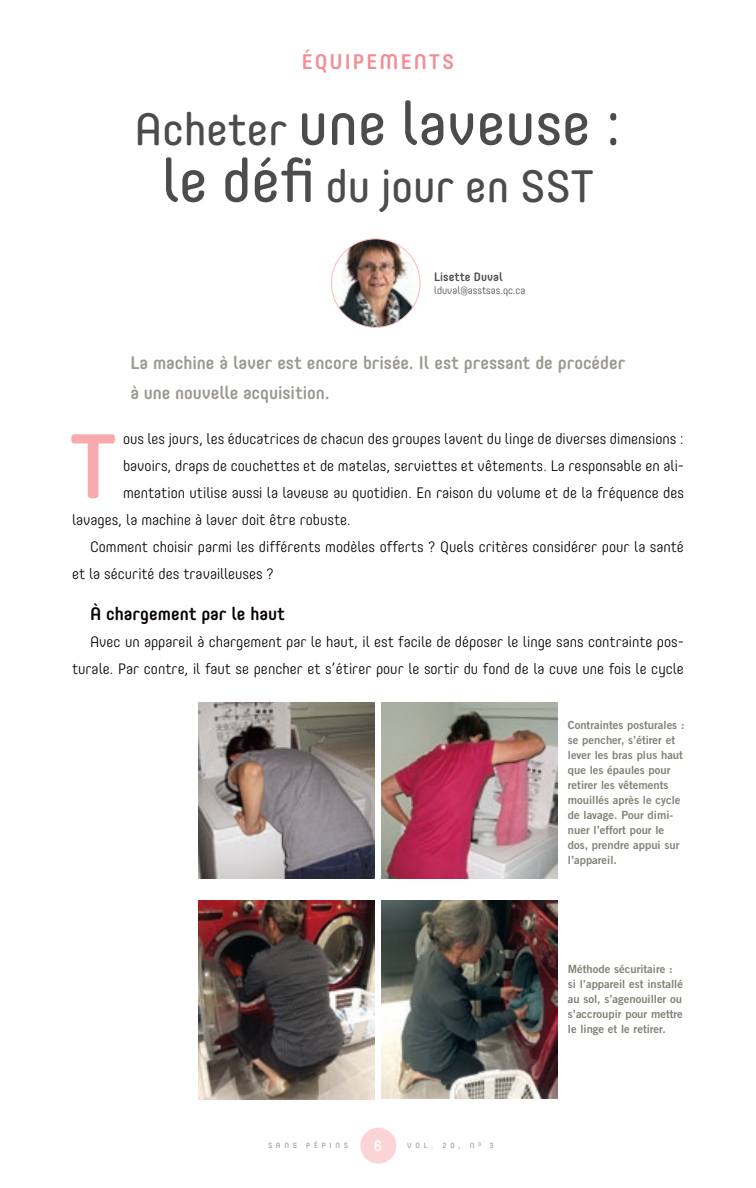
<style>
.page{position:relative;width:756px;height:1188px;background:#fff}
.page>*{position:absolute;margin:0;border:0;box-sizing:border-box;transform-origin:0 0}
.t1{font:500 90px "Core Mellow 55";color:#f8abad}
.SP-titres_articles{font:60px "Core Mellow 45";color:#4d4b4b}
.SP-titres_articles-2{font:45px "Core Mellow 45";color:#4d4b4b}
.t2{font:500 21px "Core Mellow 55";letter-spacing:.1em;color:#f48c93}
.t3{font:500 18px/30px "Core Mellow 55";letter-spacing:-.005em;color:#9a988f}
.SP-sous_titre{font:500 18px "Core Mellow 55";color:#080302}
.SP-texte{font:300 15px/27px "Core Mellow 35";color:#080302}
.t4{font:500 15px "Core Mellow 55";color:#fff}
.t5{font:500 12px "Core Mellow 55";color:#4d4b4b}
.sp-legende_photo{font:11.25px/15px "Trade Gothic Bold Two";color:#838178}
.t6{font:300 10.5px "Core Mellow 35";color:#4d4b4b}
.t7{font:7.5px "Core Mellow 45";letter-spacing:.5em;color:#9a988f}
.s1{font-size:45px}
.s2{font-size:60px}
</style>
<div class="page">
<img style="left:332px;top:239px;width:88px;height:88px;border-radius:44px">
<div style="left:360px;top:1128px;width:36px;height:36px;background:#fbd5d6;border-radius:50%"></div>
<img style="left:199px;top:703px;width:175px;height:175px">
<img style="left:382px;top:703px;width:175px;height:175px">
<img style="left:199px;top:900px;width:175px;height:199px">
<img style="left:382px;top:901px;width:175px;height:198px">
<p class="t2" style="left:302px;top:46px;width:154px">ÉQUIPEMENTS</p>
<p class="SP-titres_articles" style="left:135px;top:78px;width:488px"><span class="s1">Acheter</span> une laveuse :</p>
<p class="SP-titres_articles-2" style="left:162px;top:152px;width:434px"><span class="s2">le défi</span> du jour en SST</p>
<p class="t5" style="left:434px;top:267px;width:70px">Lisette Duval</p>
<p class="t6" style="left:434px;top:282px;width:93px">lduval@asstsas.qc.ca</p>
<p class="t3" style="left:130px;top:346px;width:496px">La machine à laver est encore brisée. Il est pressant de procéder à une nouvelle acquisition.</p>
<p class="SP-texte" style="left:123px;top:425px;width:562px">ous les jours, les éducatrices de chacun des groupes lavent du linge de diverses dimensions :</p>
<p class="SP-texte" style="left:123px;top:452px;width:563px">bavoirs, draps de couchettes et de matelas, serviettes et vêtements. La responsable en ali-</p>
<p class="SP-texte" style="left:123px;top:479px;width:563px">mentation utilise aussi la laveuse au quotidien. En raison du volume et de la fréquence des</p>
<p class="SP-texte" style="left:72px;top:506px;width:280px">lavages, la machine à laver doit être robuste.</p>
<p class="SP-texte" style="left:72px;top:533px;width:614px;text-indent:18px">Comment choisir parmi les différents modèles offerts ? Quels critères considérer pour la santé et la sécurité des travailleuses ?</p>
<p class="SP-sous_titre" style="left:90px;top:600px;width:197px">À chargement par le haut</p>
<p class="SP-texte" style="left:72px;top:627px;width:614px;text-align:right">Avec un appareil à chargement par le haut, il est facile de déposer le linge sans contrainte pos&shy;turale. Par contre, il faut se pencher et s’étirer pour le sortir du fond de la cuve une fois le cycle</p>
<p class="t1" style="left:69px;top:398px;width:50px">T</p>
<p class="sp-legende_photo" style="left:568px;top:718px;width:118px">Contraintes posturales : se pencher, s’étirer et lever les bras plus haut que les épaules pour retirer les vêtements mouillés après le cycle de lavage. Pour dimi&shy;nuer l’effort pour le dos, prendre appui sur l’appareil.</p>
<p class="t4" style="left:374px;top:1135px;width:10px">6</p>
<p class="t7" style="left:489px;top:1140px;width:6px">3</p>
<p class="t7" style="left:268px;top:1140px;width:81px">SANS PÉPINS</p>
<p class="t7" style="left:407px;top:1140px;width:76px">VOL. 20, N <sup>O</sup></p>
<p class="sp-legende_photo" style="left:568px;top:961px;width:117px">Méthode sécuritaire : si l’appareil est installé au sol, s’agenouiller ou s’accroupir pour mettre le linge et le retirer.</p>
</div>
